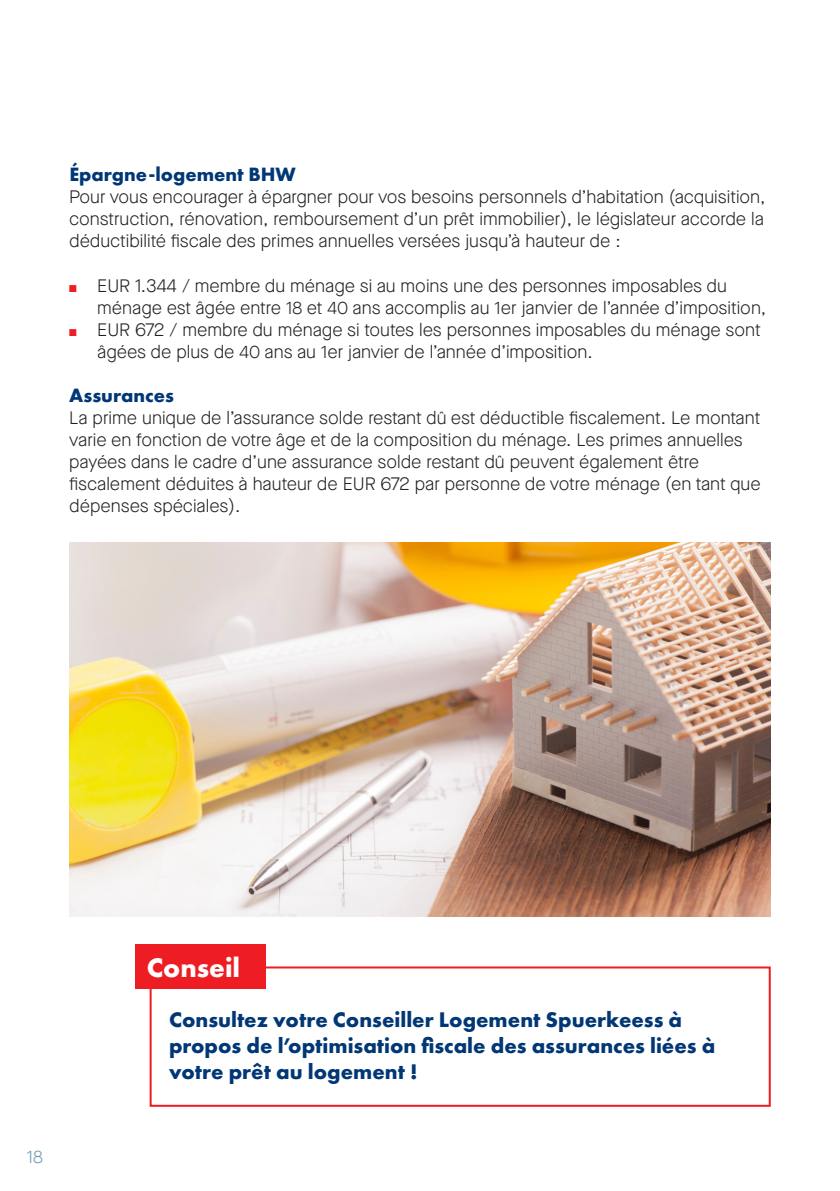
<style>
.page{position:relative;width:840px;height:1191px;background:#fff}
.page>*{position:absolute;margin:0;border:0;box-sizing:border-box;transform-origin:0 0}
.t1{font:700 28px "Futura PT";color:#fff}
.t2{font:700 22px/26.4px "Futura PT";color:#013775}
.t3{font:700 20px "Futura PT";color:#013775}
.t4{font:300 18px/22px "Maison Neue";color:#231f20}
.t5{font:300 18px "Maison Neue";color:#6a99b4}
.s1{color:#ee1d23}
</style>
<div class="page">
<div style="left:149px;top:966px;width:621px;height:140px;background:#fff;border:2px solid #ee1d23"></div>
<div style="left:135px;top:944px;width:130px;height:44px;background:#ee1d23"></div>
<img style="left:70px;top:542px;width:700px;height:374px">
<p class="t3" style="left:69px;top:162px;width:228px">Épargne-logement BHW</p>
<p class="t4" style="left:69px;top:186px;width:697px;text-align:justify">Pour vous encourager à épargner pour vos besoins personnels d’habitation (acquisition, construction, rénovation, remboursement d’un prêt immobilier), le législateur accorde la déductibilité fiscale des primes annuelles versées jusqu’à hauteur de :</p>
<p class="t4" style="left:97px;top:274px;width:670px;text-indent:-28px"><span class="s1">■</span> EUR 1.344 / membre du ménage si au moins une des personnes imposables du ménage est âgée entre 18 et 40 ans accomplis au 1er janvier de l’année d’imposition,</p>
<p class="t4" style="left:97px;top:318px;width:664px;text-indent:-28px"><span class="s1">■</span> EUR 672 / membre du ménage si toutes les personnes imposables du ménage sont âgées de plus de 40 ans au 1er janvier de l’année d’imposition.</p>
<p class="t3" style="left:69px;top:382px;width:106px">Assurances</p>
<p class="t4" style="left:69px;top:406px;width:692px">La prime unique de l’assurance solde restant dû est déductible fiscalement. Le montant varie en fonction de votre âge et de la composition du ménage. Les primes annuelles payées dans le cadre d’une assurance solde restant dû peuvent également être fiscalement déduites à hauteur de EUR 672 par personne de votre ménage (en tant que dépenses spéciales).</p>
<p class="t5" style="left:27px;top:1145px;width:18px">18</p>
<h1 class="t1" style="left:147px;top:949px;width:95px">Conseil</h1>
<p class="t2" style="left:169px;top:1005px;width:547px">Consultez votre Conseiller Logement Spuerkeess à propos de l’optimisation fiscale des assurances liées à votre prêt au logement !</p>
</div>
